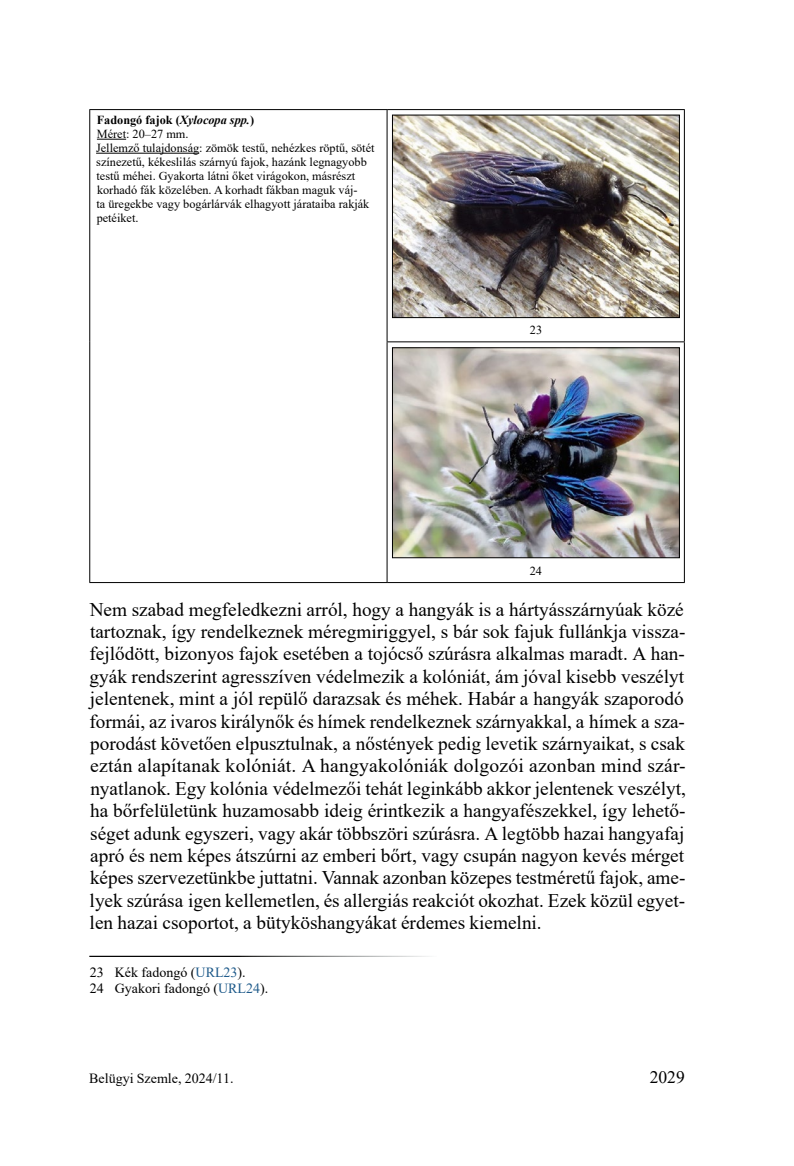
<style>
.page{position:relative;width:794px;height:1166px;background:#fff}
.page>*{position:absolute;margin:0;border:0;box-sizing:border-box;transform-origin:0 0}
.t1{font:19.25px/22.4px "Times New Roman";color:#000;text-align:justify}
.t2{font:17.5px "Times New Roman";color:#000}
.t3{font:14px/15.8px "Times New Roman";color:#000}
.t4{font:12.25px/14px "Times New Roman";color:#000}
.s1{font-weight:700}
.s2{font-weight:700;font-style:italic}
.s3{color:#1e5a8a}
</style>
<div class="page">
<hr style="left:89px;top:109px;width:298px;height:1px;background:#000">
<hr style="left:89px;top:110px;width:1px;height:232px;background:#000">
<hr style="left:387px;top:109px;width:298px;height:1px;background:#000">
<hr style="left:386px;top:110px;width:1px;height:231px;background:#000">
<hr style="left:684px;top:110px;width:1px;height:231px;background:#000">
<hr style="left:89px;top:342px;width:1px;height:240px;background:#000">
<hr style="left:386px;top:341px;width:299px;height:1px;background:#000">
<hr style="left:386px;top:342px;width:1px;height:240px;background:#000">
<hr style="left:684px;top:342px;width:1px;height:240px;background:#000">
<hr style="left:89px;top:582px;width:298px;height:1px;background:#000">
<hr style="left:387px;top:582px;width:298px;height:1px;background:#000">
<svg style="left:97px;top:139px;width:29px;height:1px"></svg>
<hr style="left:96px;top:153px;width:103px;height:1px;background:#000">
<img style="left:394px;top:117px;width:284px;height:199px">
<div style="left:392px;top:115px;width:288px;height:203px;border:1px solid #000"></div>
<img style="left:394px;top:349px;width:284px;height:207px">
<div style="left:392px;top:347px;width:288px;height:211px;border:1px solid #000"></div>
<p class="t4" style="left:96px;top:112px;width:280px"><span class="s1">Fadongó fajok (</span><span class="s2">Xylocopa spp.</span><span class="s1">)<br></span>Méret: 20–27 mm.<br>Jellemző tulajdonság: zömök testű, nehézkes röptű, sötét színezetű, kékeslilás szárnyú fajok, hazánk legnagyobb testű méhei. Gyakorta látni őket virágokon, másrészt korhadó fák közelében. A korhadt fákban maguk váj-<br>ta üregekbe vagy bogárlárvák elhagyott járataiba rakják petéiket.</p>
<p class="t4" style="left:530px;top:323px;width:14px">23</p>
<p class="t4" style="left:530px;top:564px;width:14px">24</p>
<p class="t1" style="left:89px;top:597px;width:598px">Nem szabad megfeledkezni arról, hogy a hangyák is a hártyásszárnyúak közé tartoznak, így rendelkeznek méregmiriggyel, s bár sok fajuk fullánkja vissza&shy;fejlődött, bizonyos fajok esetében a tojócső szúrásra alkalmas maradt. A han&shy;gyák rendszerint agresszíven védelmezik a kolóniát, ám jóval kisebb veszélyt jelentenek, mint a jól repülő darazsak és méhek. Habár a hangyák szaporodó formái, az ivaros királynők és hímek rendelkeznek szárnyakkal, a hímek a sza&shy;porodást követően elpusztulnak, a nőstények pedig levetik szárnyaikat, s csak eztán alapítanak kolóniát. A hangyakolóniák dolgozói azonban mind szár&shy;nyatlanok. Egy kolónia védelmezői tehát leginkább akkor jelentenek veszélyt, ha bőrfelületünk huzamosabb ideig érintkezik a hangyafészekkel, így lehető&shy;séget adunk egyszeri, vagy akár többszöri szúrásra. A legtöbb hazai hangyafaj apró és nem képes átszúrni az emberi bőrt, vagy csupán nagyon kevés mérget képes szervezetünkbe juttatni. Vannak azonban közepes testméretű fajok, ame&shy;lyek szúrása igen kellemetlen, és allergiás reakciót okozhat. Ezek közül egyet&shy;len hazai csoportot, a bütyköshangyákat érdemes kiemelni.</p>
<p class="t3" style="left:90px;top:964px;width:180px">23 Kék fadongó (<span class="s3">URL23</span>).<br>24 Gyakori fadongó (<span class="s3">URL24</span>).</p>
<p class="t3" style="left:89px;top:1070px;width:146px">Belügyi Szemle, 2024/11.</p>
<p class="t2" style="left:650px;top:1065px;width:36px">2029</p>
</div>
